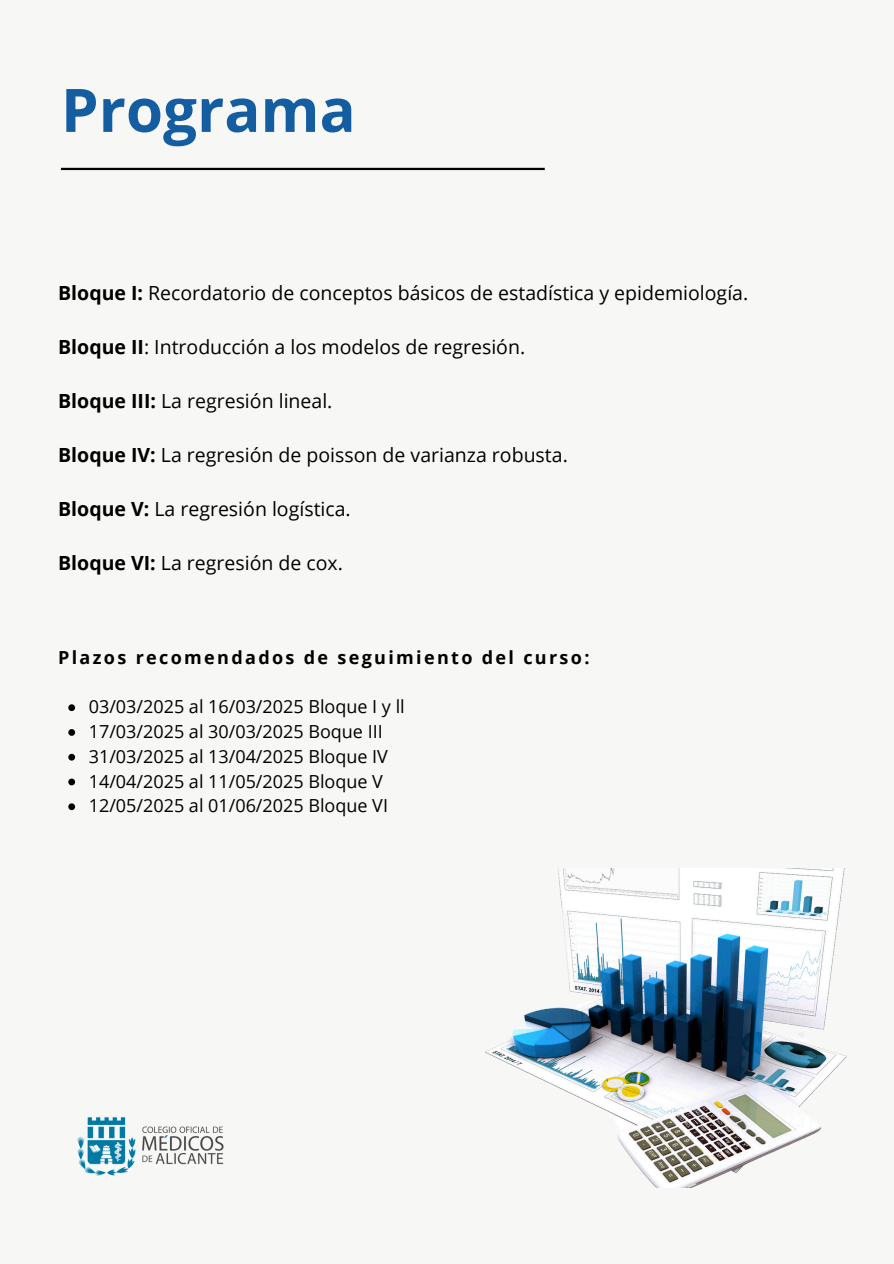
<style>
.page{position:relative;width:894px;height:1264px;background:#fff}
.page>*{position:absolute;margin:0;border:0;box-sizing:border-box;transform-origin:0 0}
.t1{font:700 60px "Open Sans";color:#145da0}
.t2{font:19.5px "Open Sans";color:#000}
.t3{font:18px "Open Sans";color:#000}
.t4{font:700 18px "Open Sans";letter-spacing:.13em;color:#000}
.s1{font-weight:700}
</style>
<div class="page">
<div style="left:0;top:0;width:893px;height:1263px;background:#f7f8f6"></div>
<img style="left:485px;top:869px;width:362px;height:318px">
<hr style="left:61px;top:168px;width:483px;height:2px;background:#000">
<img style="left:77px;top:1117px;width:147px;height:59px">
<svg style="left:68px;top:704px;width:7px;height:7px"></svg>
<svg style="left:68px;top:729px;width:7px;height:6px"></svg>
<svg style="left:68px;top:753px;width:7px;height:7px"></svg>
<svg style="left:68px;top:778px;width:7px;height:7px"></svg>
<svg style="left:68px;top:803px;width:7px;height:7px"></svg>
<h2 class="t1" style="left:61px;top:68px;width:296px">Programa</h2>
<p class="t2" style="left:58px;top:279px;width:691px"><span class="s1">Bloque I:</span> Recordatorio de conceptos básicos de estadística y epidemiología.</p>
<p class="t2" style="left:58px;top:333px;width:468px"><span class="s1">Bloque II</span>: Introducción a los modelos de regresión.</p>
<p class="t2" style="left:58px;top:387px;width:276px"><span class="s1">Bloque III:</span> La regresión lineal.</p>
<p class="t2" style="left:58px;top:441px;width:511px"><span class="s1">Bloque IV:</span> La regresión de poisson de varianza robusta.</p>
<p class="t2" style="left:58px;top:495px;width:294px"><span class="s1">Bloque V:</span> La regresión logística.</p>
<p class="t2" style="left:58px;top:549px;width:286px"><span class="s1">Bloque VI:</span> La regresión de cox.</p>
<p class="t4" style="left:58px;top:644px;width:532px">Plazos recomendados de seguimiento del curso:</p>
<p class="t3" style="left:89px;top:694px;width:317px">03/03/2025 al 16/03/2025 Bloque I y ll</p>
<p class="t3" style="left:89px;top:718px;width:295px">17/03/2025 al 30/03/2025 Boque III</p>
<p class="t3" style="left:89px;top:743px;width:300px">31/03/2025 al 13/04/2025 Bloque IV</p>
<p class="t3" style="left:89px;top:768px;width:295px">14/04/2025 al 11/05/2025 Bloque V</p>
<p class="t3" style="left:89px;top:793px;width:300px">12/05/2025 al 01/06/2025 Bloque VI</p>
</div>
